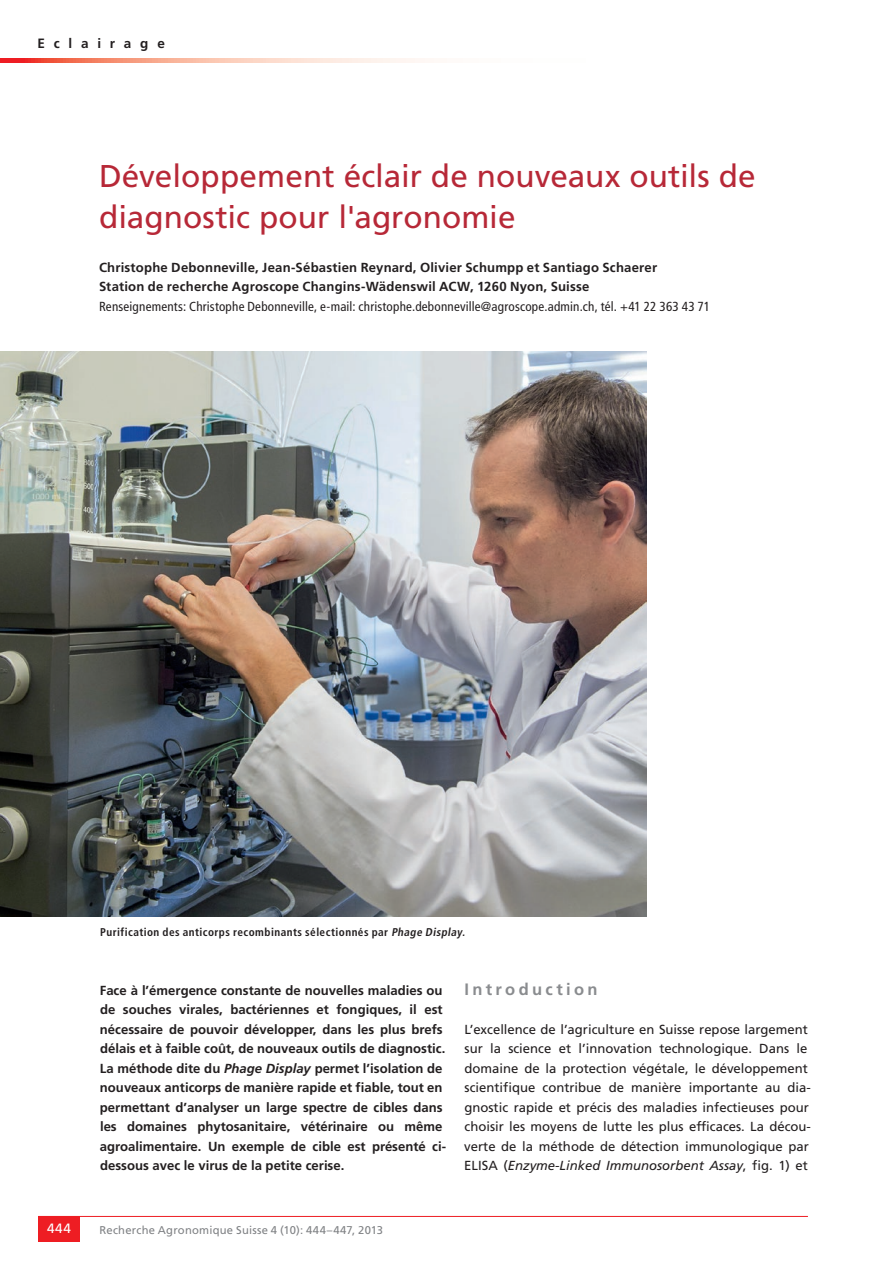
<style>
.page{position:relative;width:893px;height:1263px;background:#fff}
.page>*{position:absolute;margin:0;border:0;box-sizing:border-box;transform-origin:0 0}
.t1{font:31.5px/40.5px "Frutiger LT Std";color:#b72837}
.t2{font:700 16.5px "Frutiger LT Std";letter-spacing:.2em;color:#8a8c8f}
.t3{font:700 13.5px "Frutiger LT Std";letter-spacing:.65em;color:#231f20}
.t4{font:13.5px "Frutiger LT Std";color:#fff}
.t5{font:700 13.2px/19.5px "Frutiger LT Std";color:#231f20}
.t6{font:13.2px/19.5px "Frutiger LT Std";color:#231f20}
.t7{font:condensed 13.2px "Frutiger LT Std";letter-spacing:.015em;color:#231f20}
.t8{font:700 condensed 11.25px "Frutiger LT Std";letter-spacing:.04em;color:#231f20}
.t9{font:11.25px "Frutiger LT Std";letter-spacing:.02em;color:#808285}
.s1{font-style:italic}
</style>
<div class="page">
<hr style="left:38px;top:1216px;width:770px;height:1px;background:#ee1d23">
<div style="left:38px;top:1216px;width:42px;height:26px;background:#ee1d23"></div>
<svg style="left:0;top:58px;width:425px;height:5px;background:#f8b0a0"></svg>
<img style="left:0;top:351px;width:646px;height:565px">
<p class="t3" style="left:37px;top:36px;width:129px">Eclairage</p>
<h1 class="t1" style="left:99px;top:156px;width:658px">Développement éclair de nouveaux outils de diagnostic pour l'agronomie</h1>
<p class="t5" style="left:99px;top:258px;width:560px">Christophe Debonneville, Jean-Sébastien Reynard, Olivier Schumpp et Santiago Schaerer<br>Station de recherche Agroscope Changins-Wädenswil ACW, 1260 Nyon, Suisse</p>
<p class="t7" style="left:99px;top:299px;width:613px">Renseignements: Christophe Debonneville, e-mail: christophe.debonneville@agroscope.admin.ch, tél. +41 22 363 43 71</p>
<p class="t8" style="left:100px;top:926px;width:369px">Purification des anticorps recombinants sélectionnés par <span class="s1">Phage Display.</span></p>
<p class="t5" style="left:100px;top:980px;width:348px">Face à l’émergence constante de nouvelles maladies ou de souches virales, bactériennes et fongiques, il est nécessaire de pouvoir développer, dans les plus brefs délais et à faible coût, de nouveaux outils de diagnostic.<br>La méthode dite du <span class="s1">Phage Display</span> permet l’isolation de nouveaux anticorps de manière rapide et fiable, tout en permettant d’analyser un large spectre de cibles dans les domaines phytosanitaire, vétérinaire ou même agroalimentaire. Un exemple de cible est présenté ci&shy;dessous avec le virus de la petite cerise.</p>
<p class="t2" style="left:464px;top:979px;width:135px">Introduction</p>
<p class="t6" style="left:464px;top:1019px;width:348px">L’excellence de l’agriculture en Suisse repose largement sur la science et l’innovation technologique. Dans le domaine de la protection végétale, le développement scientifique contribue de manière importante au dia&shy;gnostic rapide et précis des maladies infectieuses pour choisir les moyens de lutte les plus efficaces. La décou&shy;verte de la méthode de détection immunologique par ELISA (<span class="s1">Enzyme-Linked Immunosorbent Assay</span>, fig. 1) et</p>
<p class="t4" style="left:47px;top:1221px;width:26px">444</p>
<p class="t9" style="left:99px;top:1223px;width:285px">Recherche Agronomique Suisse 4 (10): 444–447, 2013</p>
</div>
